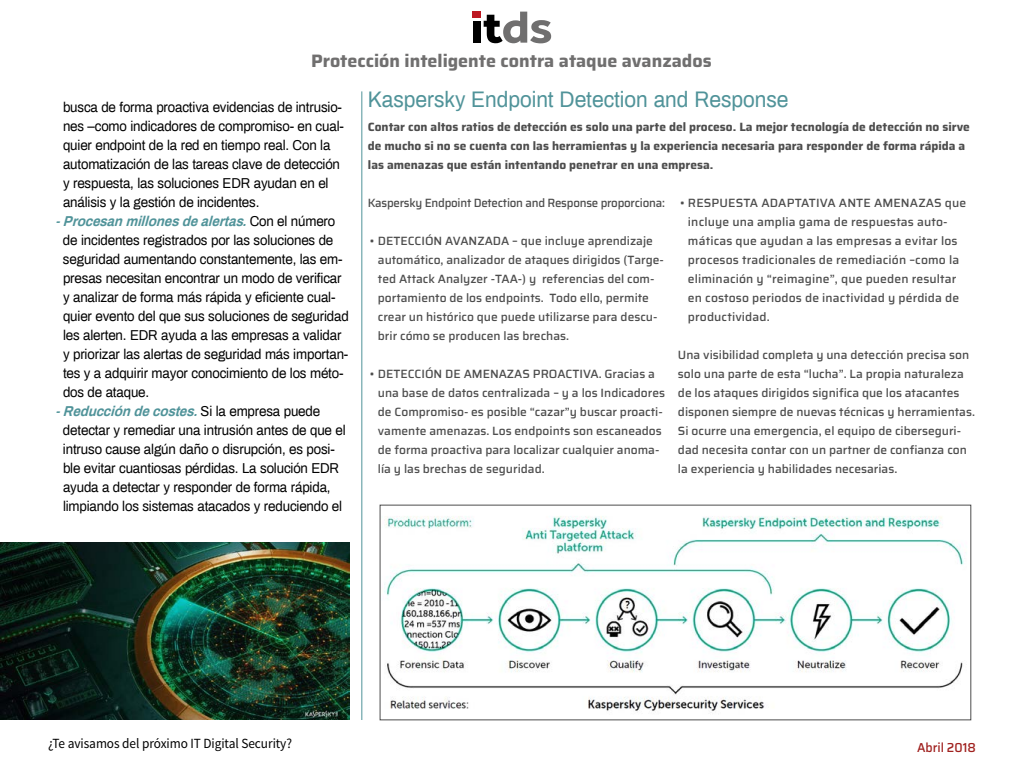
<style>
.page{position:relative;width:1024px;height:768px;background:#fff}
.page>*{position:absolute;margin:0;border:0;box-sizing:border-box;transform-origin:0 0}
.t1{font:22px "Archivo";color:#509399;scale:.95 1}
.t2{font:700 18px "Saira";color:#706f6f}
.t3{font:14px/19px "Archivo";letter-spacing:-.01em;color:#000;scale:.95 1}
.t4{font:14px "Source Sans Pro";letter-spacing:-.005em;color:#000;scale:.95 1}
.t5{font:500 13px "Saira";color:#a0211f;scale:.95 1}
.t6{font:500 12px/19px "Saira";color:#4d4d4d}
.t7{font:700 12px/19px "Saira";color:#4d4d4d}
.t8{font:500 12px "Saira";letter-spacing:-.02em;color:#4d4d4d;scale:.96 1}
.s1{font-weight:700;font-style:italic;color:#509399}
</style>
<div class="page">
<img style="left:0;top:542px;width:349px;height:178px">
<div style="left:473px;top:12px;width:8px;height:6px;background:#bd1822"></div>
<div style="left:473px;top:21px;width:8px;height:21px;background:#000"></div>
<svg style="left:484px;top:12px;width:67px;height:31px"></svg>
<hr style="left:361px;top:91px;width:1px;height:629px;background:#509399">
<img style="left:384px;top:516px;width:580px;height:195px">
<h2 class="t2" style="left:311px;top:47px;width:402px">Protección inteligente contra ataque avanzados</h2>
<p class="t3" style="left:63px;top:97px;width:297px">busca de forma proactiva evidencias de intrusio&shy;nes –como indicadores de compromiso- en cual&shy;quier endpoint de la red en tiempo real. Con la automatización de las tareas clave de detección y respuesta, las soluciones EDR ayudan en el análisis y la gestión de incidentes.</p>
<p class="t3" style="left:63px;top:211px;width:302px;text-indent:-8px"><span class="s1">- Procesanmillonesdealertas.</span>C o n e l n ú m e r o de incidentes registrados por las soluciones de seguridad aumentando constantemente, las em&shy;presas necesitan encontrar un modo de verificar y analizar de forma más rápida y eficiente cual&shy;quier evento del que sus soluciones de seguridad les alerten. EDR ayuda a las empresas a validar y priorizar las alertas de seguridad más importan&shy;tes y a adquirir mayor conocimiento de los méto&shy;dos de ataque.</p>
<p class="t3" style="left:63px;top:401px;width:299px;text-indent:-8px"><span class="s1">- Reduccióndecostes.</span>S i l a e m p r e s a p u e d e detectar y remediar una intrusión antes de que el intruso cause algún daño o disrupción, es posi&shy;ble evitar cuantiosas pérdidas. La solución EDR ayuda a detectar y responder de forma rápida, limpiando los sistemas atacados y reduciendo el</p>
<h1 class="t1" style="left:368px;top:85px;width:444px">Kaspersky Endpoint Detection and Response</h1>
<p class="t7" style="left:368px;top:117px;width:603px">Contar con altos ratios de detección es solo una parte del proceso. La mejor tecnología de detección no sirve de mucho si no se cuenta con las herramientas y la experiencia necesaria para responder de forma rápida a las amenazas que están intentando penetrar en una empresa.</p>
<p class="t8" style="left:368px;top:194px;width:311px">Kaspersky Endpoint Detection and Response proporciona:</p>
<p class="t6" style="left:378px;top:231px;width:287px;text-indent:-8px">• DETECCIÓN AVANZADA – que incluye aprendizaje automático, analizador de ataques dirigidos (Targe&shy;ted Attack Analyzer -TAA-) y referencias del com&shy;portamiento de los endpoints. Todo ello, permite crear un histórico que puede utilizarse para descu&shy;brir cómo se producen las brechas.</p>
<p class="t6" style="left:378px;top:364px;width:289px;text-indent:-8px">• DETECCIÓN DE AMENAZAS PROACTIVA. Gracias a una base de datos centralizada – y a los Indicadores de Compromiso- es posible “cazar”y buscar proacti&shy;vamente amenazas. Los endpoints son escaneados de forma proactiva para localizar cualquier anoma&shy;lía y las brechas de seguridad.</p>
<p class="t6" style="left:688px;top:193px;width:280px;text-indent:-8px">• RESPUESTA ADAPTATIVA ANTE AMENAZAS que incluye una amplia gama de respuestas auto&shy;máticas que ayudan a las empresas a evitar los procesos tradicionales de remediación –como la eliminación y “reimagine”, que pueden resultar en costoso periodos de inactividad y pérdida de productividad.</p>
<p class="t6" style="left:678px;top:345px;width:298px">Una visibilidad completa y una detección precisa son solo una parte de esta “lucha”. La propia naturaleza de los ataques dirigidos significa que los atacantes disponen siempre de nuevas técnicas y herramientas.<br>Si ocurre una emergencia, el equipo de ciberseguri&shy;dad necesita contar con un partner de confianza con la experiencia y habilidades necesarias.</p>
<p class="t4" style="left:48px;top:734px;width:258px">¿Te avisamos del próximo IT Digital Security?</p>
<p class="t5" style="left:917px;top:738px;width:64px">Abril 2018</p>
</div>
